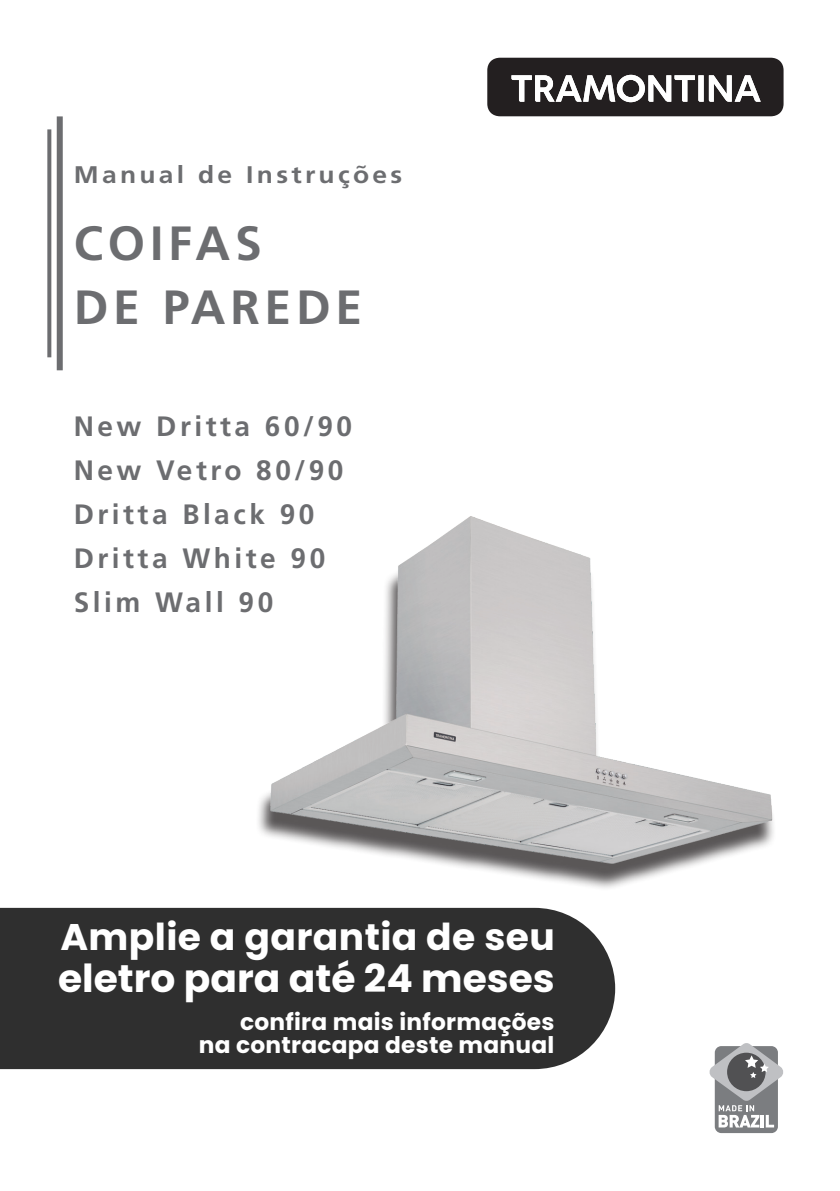
<style>
.page{position:relative;width:840px;height:1191px;background:#fff}
.page>*{position:absolute;margin:0;border:0;box-sizing:border-box;transform-origin:0 0}
.t1{font:700 48px "Frutiger LT Pro";letter-spacing:.1em;color:#6c6d70}
.t2{font:700 38.6px "Poppins";color:#fff}
.t3{font:700 37px "Poppins";letter-spacing:.01em;color:#fff}
.t4{font:700 28px "Frutiger LT Pro";letter-spacing:.125em;color:#6c6d70}
.t5{font:700 24px "Frutiger LT Pro";letter-spacing:.125em;color:#6c6d70;scale:1.1 1}
.t6{font:700 23px/23px "Poppins";letter-spacing:.01em;color:#fff;text-align:right}
</style>
<div class="page">
<svg style="left:487px;top:58px;width:296px;height:58px"></svg>
<img style="left:258px;top:516px;width:516px;height:366px">
<div style="left:714px;top:1046px;width:63px;height:87px;background:linear-gradient(to right,#7d7f82,#7a7c7f);border-radius:7px"></div>
<svg style="left:709px;top:1043px;width:73px;height:84px"></svg>
<div style="left:57px;top:116px;width:6px;height:254px;background:#6c6d70"></div>
<svg style="left:47px;top:129px;width:4px;height:228px"></svg>
<div style="left:0;top:908px;width:615px;height:161px;background:#2f2f2f"></div>
<p class="t5" style="left:74px;top:161px;width:300px">Manual de Instruções</p>
<p class="t1" style="left:74px;top:215px;width:189px">COIFAS</p>
<p class="t1" style="left:74px;top:279px;width:290px">DE PAREDE</p>
<p class="t4" style="left:74px;top:410px;width:280px">New Dritta 60/90</p>
<p class="t4" style="left:74px;top:454px;width:271px">New Vetro 80/90</p>
<p class="t4" style="left:74px;top:498px;width:242px">Dritta Black 90</p>
<p class="t4" style="left:74px;top:542px;width:253px">Dritta White 90</p>
<p class="t4" style="left:74px;top:586px;width:201px">Slim Wall 90</p>
<p class="t3" style="left:60px;top:915px;width:495px">Amplie a garantia de seu</p>
<p class="t2" style="left:58px;top:955px;width:498px">eletro para até 24 meses</p>
<p class="t6" style="left:199px;top:1010px;width:357px">confira mais informações<br>na contracapa deste manual</p>
</div>
